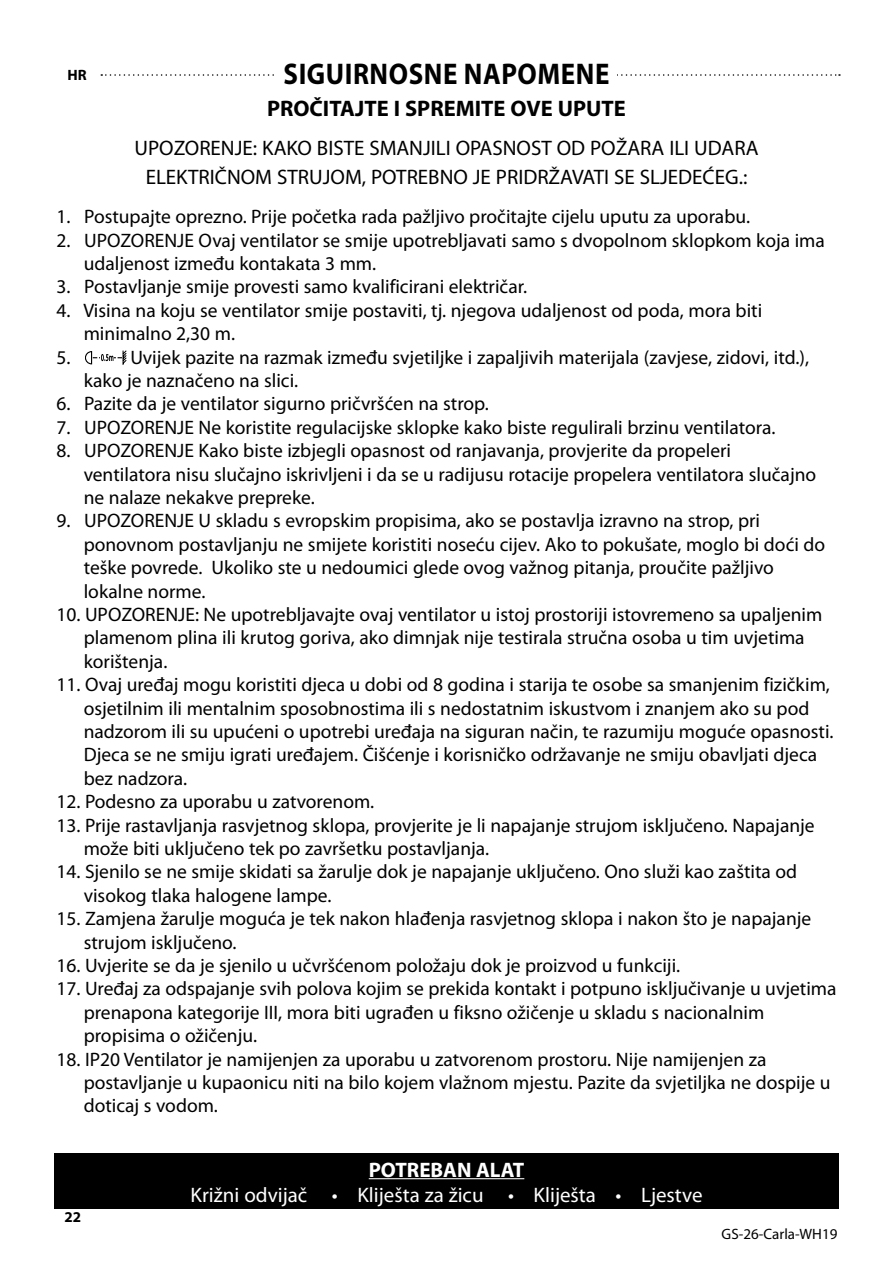
<style>
.page{position:relative;width:893px;height:1263px;background:#fff}
.page>*{position:absolute;margin:0;border:0;box-sizing:border-box;transform-origin:0 0}
.t1{font:700 30px "Myriad Pro";letter-spacing:.02em;color:#000;scale:.9 1}
.t2{font:700 22.5px "Myriad Pro";color:#000}
.t3{font:21px/29px "Myriad Pro";color:#000;text-align:center}
.t4{font:21px "Myriad Pro";color:#fff}
.t5{font:700 21px "Myriad Pro";color:#fff}
.t6{font:19.5px/23.4px "Myriad Pro";color:#000}
.t7{font:15px "Myriad Pro";color:#000}
.t8{font:700 15px "Myriad Pro";color:#000}
</style>
<div class="page">
<svg style="left:101px;top:74px;width:739px;height:2px"></svg>
<div style="left:277px;top:54px;width:339px;height:38px;background:#fff"></div>
<div style="left:54px;top:1154px;width:785px;height:55px;background:#000"></div>
<hr style="left:369px;top:1178px;width:155px;height:1px;background:#fff">
<svg style="left:85px;top:350px;width:41px;height:15px"></svg>
<p class="t8" style="left:67px;top:65px;width:21px">HR</p>
<h1 class="t1" style="left:284px;top:55px;width:364px">SIGUIRNOSNE NAPOMENE</h1>
<p class="t2" style="left:267px;top:93px;width:360px">PROČITAJTE I SPREMITE OVE UPUTE</p>
<p class="t3" style="left:134px;top:133px;width:626px">UPOZORENJE: KAKO BISTE SMANJILI OPASNOST OD POŽARA ILI UDARA<br>ELEKTRIČNOM STRUJOM, POTREBNO JE PRIDRŽAVATI SE SLJEDEĆEG.:</p>
<p class="t6" style="left:56px;top:205px;width:695px">1. Postupajte oprezno. Prije početka rada pažljivo pročitajte cijelu uputu za uporabu.</p>
<p class="t6" style="left:84px;top:228px;width:743px;text-indent:-27px">2. UPOZORENJE Ovaj ventilator se smije upotrebljavati samo s dvopolnom sklopkom koja ima udaljenost između kontakata 3 mm.</p>
<p class="t6" style="left:56px;top:275px;width:472px">3. Postavljanje smije provesti samo kvalificirani električar.</p>
<p class="t6" style="left:56px;top:298px;width:707px">4. Visina na koju se ventilator smije postaviti, tj. njegova udaljenost od poda, mora biti</p>
<p class="t6" style="left:84px;top:322px;width:153px">minimalno 2,30 m.</p>
<p class="t6" style="left:56px;top:345px;width:16px">5.</p>
<p class="t6" style="left:84px;top:345px;width:727px;text-indent:47px">Uvijek pazite na razmak između svjetiljke i zapaljivih materijala (zavjese, zidovi, itd.), kako je naznačeno na slici.</p>
<p class="t6" style="left:56px;top:392px;width:434px">6. Pazite da je ventilator sigurno pričvršćen na strop.</p>
<p class="t6" style="left:56px;top:415px;width:720px">7. UPOZORENJE Ne koristite regulacijske sklopke kako biste regulirali brzinu ventilatora.</p>
<p class="t6" style="left:84px;top:439px;width:734px;text-indent:-27px">8. UPOZORENJE Kako biste izbjegli opasnost od ranjavanja, provjerite da propeleri ventilatora nisu slučajno iskrivljeni i da se u radijusu rotacije propelera ventilatora slučajno ne nalaze nekakve prepreke.</p>
<p class="t6" style="left:84px;top:509px;width:743px;text-indent:-27px">9. UPOZORENJE U skladu s evropskim propisima, ako se postavlja izravno na strop, pri ponovnom postavljanju ne smijete koristiti noseću cijev. Ako to pokušate, moglo bi doći do teške povrede. Ukoliko ste u nedoumici glede ovog važnog pitanja, proučite pažljivo lokalne norme.</p>
<p class="t6" style="left:84px;top:602px;width:740px;text-indent:-27px">10. UPOZORENJE: Ne upotrebljavajte ovaj ventilator u istoj prostoriji istovremeno sa upaljenim plamenom plina ili krutog goriva, ako dimnjak nije testirala stručna osoba u tim uvjetima korištenja.</p>
<p class="t6" style="left:84px;top:673px;width:751px;text-indent:-27px">11. Ovaj uređaj mogu koristiti djeca u dobi od 8 godina i starija te osobe sa smanjenim fizičkim, osjetilnim ili mentalnim sposobnostima ili s nedostatnim iskustvom i znanjem ako su pod nadzorom ili su upućeni o upotrebi uređaja na siguran način, te razumiju moguće opasnosti.<br>Djeca se ne smiju igrati uređajem. Čišćenje i korisničko održavanje ne smiju obavljati djeca bez nadzora.</p>
<p class="t6" style="left:56px;top:790px;width:319px">12. Podesno za uporabu u zatvorenom.</p>
<p class="t6" style="left:84px;top:813px;width:732px;text-indent:-27px">13. Prije rastavljanja rasvjetnog sklopa, provjerite je li napajanje strujom isključeno. Napajanje može biti uključeno tek po završetku postavljanja.</p>
<p class="t6" style="left:84px;top:860px;width:715px;text-indent:-27px">14. Sjenilo se ne smije skidati sa žarulje dok je napajanje uključeno. Ono služi kao zaštita od visokog tlaka halogene lampe.</p>
<p class="t6" style="left:84px;top:907px;width:729px;text-indent:-27px">15. Zamjena žarulje moguća je tek nakon hlađenja rasvjetnog sklopa i nakon što je napajanje strujom isključeno.</p>
<p class="t6" style="left:56px;top:953px;width:625px">16. Uvjerite se da je sjenilo u učvršćenom položaju dok je proizvod u funkciji.</p>
<p class="t6" style="left:84px;top:977px;width:754px;text-indent:-27px">17. Uređaj za odspajanje svih polova kojim se prekida kontakt i potpuno isključivanje u uvjetima prenapona kategorije III, mora biti ugrađen u fiksno ožičenje u skladu s nacionalnim propisima o ožičenju.</p>
<p class="t6" style="left:84px;top:1047px;width:748px;text-indent:-27px">18. IP20 Ventilator je namijenjen za uporabu u zatvorenom prostoru. Nije namijenjen za postavljanje u kupaonicu niti na bilo kojem vlažnom mjestu. Pazite da svjetiljka ne dospije u doticaj s vodom.</p>
<p class="t8" style="left:65px;top:1207px;width:18px">22</p>
<p class="t5" style="left:369px;top:1156px;width:157px">POTREBAN ALAT</p>
<p class="t4" style="left:190px;top:1182px;width:514px">Križni odvijač • Kliješta za žicu • Kliješta • Ljestve</p>
<p class="t7" style="left:722px;top:1224px;width:117px">GS-26-Carla-WH19</p>
</div>
